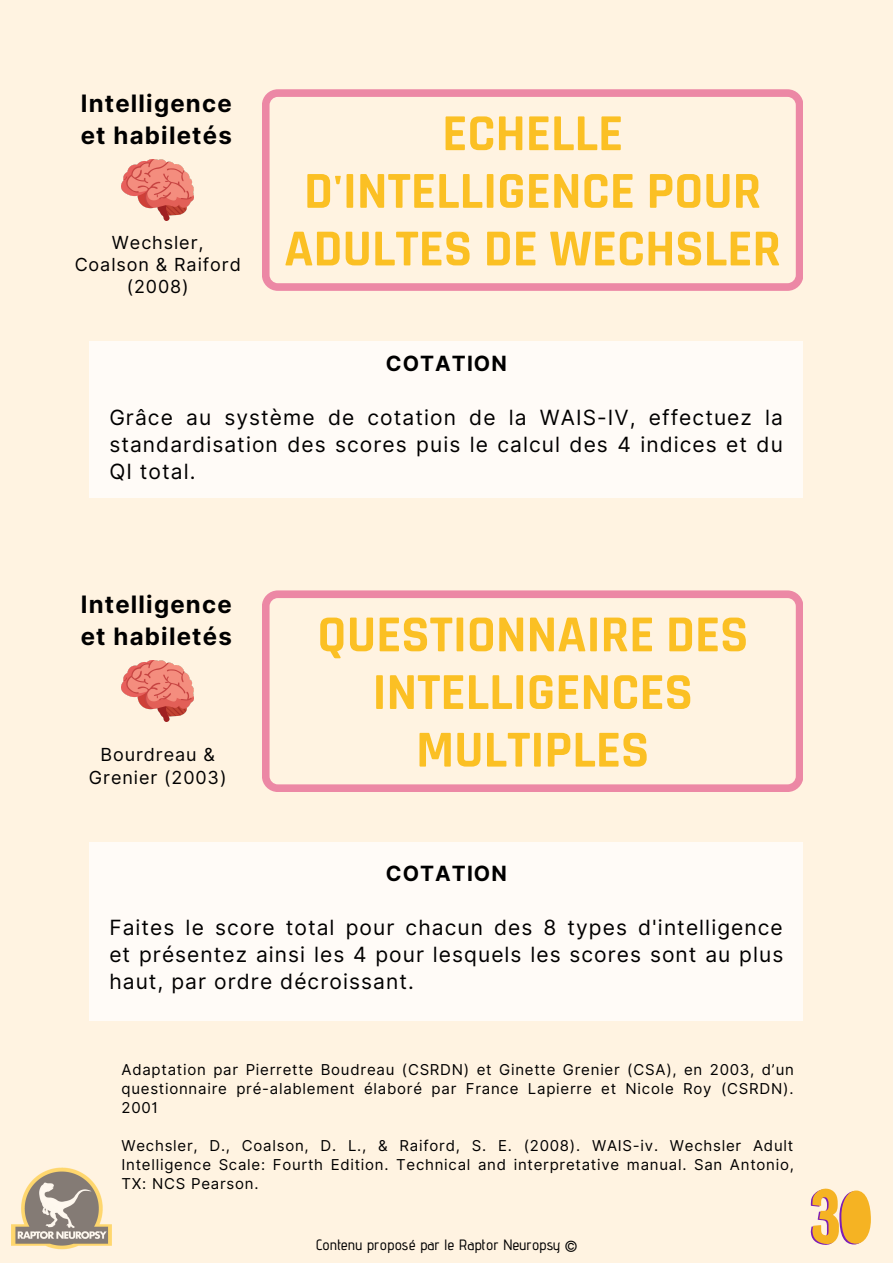
<style>
.page{position:relative;width:893px;height:1264px;background:#fff}
.page>*{position:absolute;margin:0;border:0;box-sizing:border-box;transform-origin:0 0}
.t1{font:700 52.5px/57.6px "Rajdhani";color:#fbc024;text-align:center}
.t2{font:700 24px/32.5px "Inter";letter-spacing:.05em;color:#000}
.t3{font:21px/27px "Inter";letter-spacing:.05em;color:#000;text-align:justify}
.t4{font:700 21px "Inter";letter-spacing:.05em;color:#000}
.t5{font:18px/22.5px "Inter";letter-spacing:.05em;color:#000;text-align:center}
.t6{font:15px/19px "Inter";letter-spacing:.05em;color:#000;text-align:justify}
.t7{font:500 15px "Advent Pro";letter-spacing:.01em;color:#000}
</style>
<div class="page">
<div style="left:0;top:0;width:892px;height:1262px;background:#fff3e1"></div>
<svg style="left:262px;top:89px;width:540px;height:202px"></svg>
<div style="left:89px;top:341px;width:713px;height:156px;background:#fffbf7"></div>
<img style="left:121px;top:159px;width:72px;height:61px">
<svg style="left:262px;top:590px;width:540px;height:202px"></svg>
<div style="left:89px;top:842px;width:713px;height:178px;background:#fffbf7"></div>
<img style="left:121px;top:660px;width:72px;height:61px">
<svg style="left:810px;top:1188px;width:60px;height:56px"></svg>
<img style="left:11px;top:1167px;width:100px;height:83px">
<h2 class="t2" style="left:81px;top:87px;width:152px">Intelligence et habiletés</h2>
<p class="t5" style="left:75px;top:231px;width:168px">Wechsler,<br>Coalson &amp; Raiford (2008)</p>
<h1 class="t1" style="left:284px;top:106px;width:498px">ECHELLE<br>D'INTELLIGENCE POUR<br>ADULTES DE WECHSLER</h1>
<h3 class="t4" style="left:386px;top:351px;width:122px">COTATION</h3>
<h3 class="t3" style="left:109px;top:404px;width:675px">Grâce au système de cotation de la WAIS-IV, effectuez la standardisation des scores puis le calcul des 4 indices et du QI total.</h3>
<h2 class="t2" style="left:81px;top:587px;width:152px">Intelligence et habiletés</h2>
<p class="t5" style="left:100px;top:743px;width:116px">Bourdreau &amp;</p>
<p class="t5" style="left:89px;top:766px;width:139px">Grenier (2003)</p>
<h1 class="t1" style="left:317px;top:607px;width:433px">QUESTIONNAIRE DES<br>INTELLIGENCES</h1>
<h1 class="t1" style="left:416px;top:722px;width:234px">MULTIPLES</h1>
<h3 class="t4" style="left:386px;top:861px;width:122px">COTATION</h3>
<h3 class="t3" style="left:109px;top:914px;width:675px">Faites le score total pour chacun des 8 types d'intelligence et présentez ainsi les 4 pour lesquels les scores sont au plus haut, par ordre décroissant.</h3>
<p class="t6" style="left:121px;top:1059px;width:673px">Adaptation par Pierrette Boudreau (CSRDN) et Ginette Grenier (CSA), en 2003, d’un questionnaire pré-alablement élaboré par France Lapierre et Nicole Roy (CSRDN).<br>2001</p>
<p class="t6" style="left:121px;top:1135px;width:674px">Wechsler, D., Coalson, D. L., &amp; Raiford, S. E. (2008). WAIS-iv. Wechsler Adult Intelligence Scale: Fourth Edition. Technical and interpretative manual. San Antonio, TX: NCS Pearson.</p>
<p class="t7" style="left:315px;top:1234px;width:263px">Contenu proposé par le Raptor Neuropsy ©</p>
</div>
